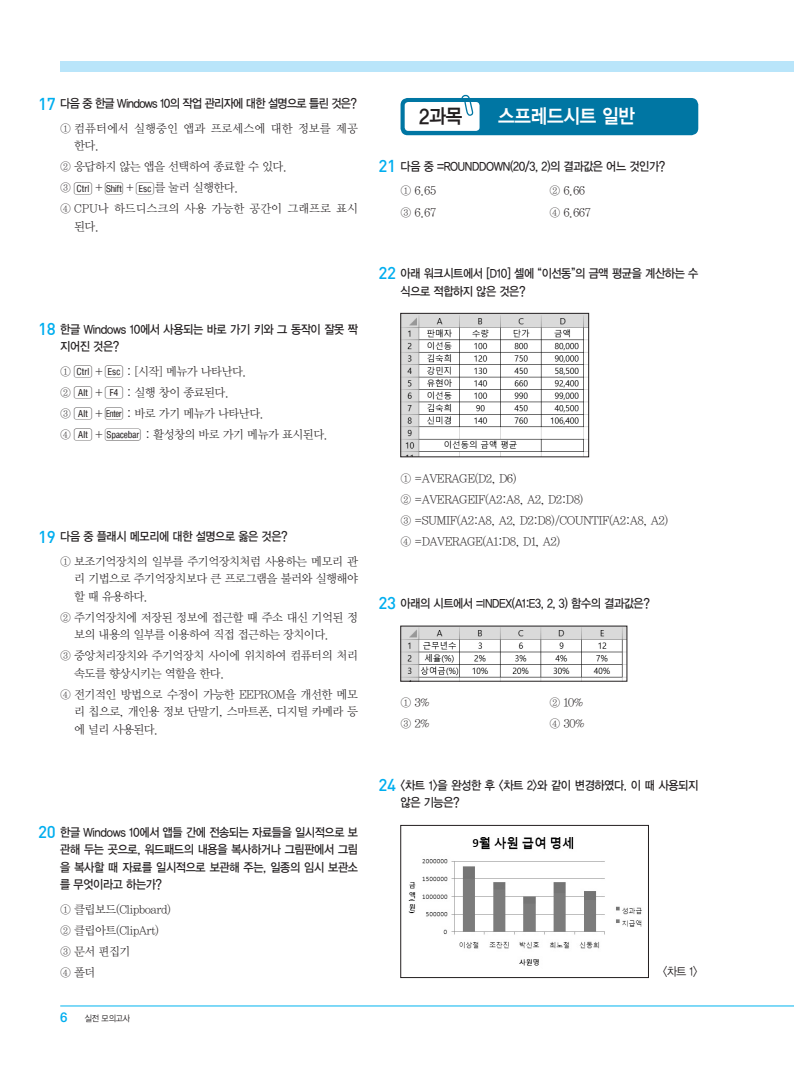
<style>
.page{position:relative;width:794px;height:1067px;background:#fff}
.page>*{position:absolute;margin:0;border:0;box-sizing:border-box;transform-origin:0 0}
.t1{font:20px "YDVYGO Std 14";letter-spacing:-.015em;color:#fff;scale:.9 1}
.t2{font:20px "YDVYGO Std 14";color:#231f20;scale:.9 1}
.t3{font:500 16.88px "DIN";letter-spacing:-.025em;color:#00aeef}
.t4{font:500 13.5px "Helvetica Neue LT Std";color:#00aeef}
.t5{font:12.25px/17.5px "YDVYGO Std 13";letter-spacing:-.03em;color:#231f20;scale:.9 1}
.t6{font:12.25px "YDVYGO Std 13";letter-spacing:-.06em;color:#231f20;scale:.9 1}
.t7{font:11.88px/21px "YDVY Mj O Std 12";letter-spacing:-.045em;color:#231f20}
.t8{font:11.88px/21px "YDVY Mj O Std 12";letter-spacing:-.005em;color:#231f20}
.t9{font:11.88px/17.5px "YDVY Mj O Std 12";color:#231f20}
.t10{font:11.88px "YDVYGO Std 12";color:#231f20;scale:.9 1}
.t11{font:8.75px "YDVYGO Std 12";letter-spacing:-.02em;color:#231f20;scale:.9 1}
.s1{font-family:"DS Keybord B"}
.s2{font-size:21.25px}
</style>
<div class="page">
<hr style="left:60px;top:1005px;width:734px;height:1px;background:#00b3ef">
<div style="left:787px;top:61px;width:7px;height:11px;background:#b9e5fa"></div>
<div style="left:60px;top:61px;width:727px;height:11px;background:#b9e5fa"></div>
<img style="left:408px;top:837px;width:234px;height:129px">
<div style="left:400px;top:825px;width:248px;height:152px;border:1px solid #231f20"></div>
<img style="left:402px;top:315px;width:185px;height:140px">
<div style="left:400px;top:313px;width:189px;height:144px;border:1px solid #231f20"></div>
<img style="left:402px;top:628px;width:223px;height:51px">
<div style="left:400px;top:98px;width:298px;height:37px;background:#0076a3;border-radius:7px"></div>
<div style="left:405px;top:102px;width:74px;height:29px;background:#fff;border-radius:4px"></div>
<svg style="left:461px;top:95px;width:13px;height:21px"></svg>
<h2 class="t3" style="left:38px;top:93px;width:19px">17</h2>
<p class="t6" style="left:60px;top:98px;width:331px">다음 중 한글 Windows 10의 작업 관리자에 대한 설명으로 틀린 것은?</p>
<p class="t9" style="left:74px;top:120px;width:285px;text-indent:-14px">① 컴퓨터에서 실행중인 앱과 프로세스에 대한 정보를 제공 한다.</p>
<p class="t8" style="left:60px;top:156px;width:299px">② 응답하지 않는 앱을 선택하여 종료할 수 있다.<br>③ <span class="s1">C</span> + <span class="s1">V</span> + <span class="s1">E</span>를 눌러 실행한다.<br>④ CPU나 하드디스크의 사용 가능한 공간이 그래프로 표시</p>
<p class="t7" style="left:74px;top:216px;width:27px">된다.</p>
<h2 class="t3" style="left:38px;top:318px;width:19px">18</h2>
<p class="t5" style="left:60px;top:321px;width:332px">한글 Windows 10에서 사용되는 바로 가기 키와 그 동작이 잘못 짝 지어진 것은?</p>
<p class="t7" style="left:60px;top:361px;width:269px">① <span class="s1">C</span> + <span class="s1">E</span> : [시작] 메뉴가 나타난다.<br>② <span class="s1">A</span> + <span class="s1">4</span> : 실행 창이 종료된다.<br>③ <span class="s1">A</span> + <span class="s1">J</span> : 바로 가기 메뉴가 나타난다.<br>④ <span class="s1">A</span> + <span class="s1">s</span> : 활성창의 바로 가기 메뉴가 표시된다.</p>
<h2 class="t3" style="left:38px;top:526px;width:19px">19</h2>
<p class="t5" style="left:60px;top:528px;width:254px">다음 중 플래시 메모리에 대한 설명으로 옳은 것은?</p>
<p class="t7" style="left:74px;top:553px;width:285px;line-height:17.5px;text-align:justify;text-indent:-14px">① 보조기억장치의 일부를 주기억장치처럼 사용하는 메모리 관 리 기법으로 주기억장치보다 큰 프로그램을 불러와 실행해야 할 때 유용하다.</p>
<p class="t7" style="left:74px;top:609px;width:285px;line-height:17.5px;text-indent:-14px">② 주기억장치에 저장된 정보에 접근할 때 주소 대신 기억된 정 보의 내용의 일부를 이용하여 직접 접근하는 장치이다.</p>
<p class="t7" style="left:74px;top:647px;width:285px;line-height:17.5px;text-indent:-14px">③ 중앙처리장치와 주기억장치 사이에 위치하여 컴퓨터의 처리 속도를 향상시키는 역할을 한다.</p>
<p class="t7" style="left:74px;top:686px;width:285px;line-height:17.5px;text-align:justify;text-indent:-14px">④ 전기적인 방법으로 수정이 가능한 EEPROM을 개선한 메모 리 칩으로, 개인용 정보 단말기, 스마트폰, 디지털 카메라 등 에 널리 사용된다.</p>
<h2 class="t3" style="left:38px;top:821px;width:19px">20</h2>
<p class="t5" style="left:60px;top:823px;width:332px;text-align:justify">한글 Windows 10에서 앱들 간에 전송되는 자료들을 일시적으로 보 관해 두는 곳으로, 워드패드의 내용을 복사하거나 그림판에서 그림 을 복사할 때 자료를 일시적으로 보관해 주는, 일종의 임시 보관소 를 무엇이라고 하는가?</p>
<p class="t7" style="left:60px;top:898px;width:112px">① 클립보드(Clipboard)<br>② 클립아트(ClipArt)<br>③ 문서 편집기<br>④ 폴더</p>
<p class="t4" style="left:60px;top:1009px;width:9px">6</p>
<p class="t11" style="left:85px;top:1013px;width:52px">실전 모의고사</p>
<h1 class="t2" style="left:419px;top:106px;width:49px"><span class="s2">2</span>과목</h1>
<h1 class="t1" style="left:498px;top:106px;width:153px">스프레드시트 일반</h1>
<h2 class="t3" style="left:378px;top:155px;width:19px">21</h2>
<p class="t5" style="left:400px;top:158px;width:296px">다음 중 =ROUNDDOWN(20/3, 2)의 결과값은 어느 것인가?</p>
<p class="t7" style="left:400px;top:181px;width:37px">① 6.65</p>
<p class="t7" style="left:549px;top:181px;width:37px">② 6.66</p>
<p class="t7" style="left:400px;top:202px;width:37px">③ 6.67</p>
<p class="t7" style="left:549px;top:202px;width:43px">④ 6.667</p>
<h2 class="t3" style="left:378px;top:262px;width:19px">22</h2>
<p class="t5" style="left:400px;top:265px;width:332px">아래 워크시트에서 [D10] 셀에 “이선동”의 금액 평균을 계산하는 수 식으로 적합하지 않은 것은?</p>
<p class="t7" style="left:400px;top:468px;width:270px">① =AVERAGE(D2, D6)<br>② =AVERAGEIF(A2:A8, A2, D2:D8)<br>③ =SUMIF(A2:A8, A2, D2:D8)/COUNTIF(A2:A8, A2)<br>④ =DAVERAGE(A1:D8, D1, A2)</p>
<h2 class="t3" style="left:378px;top:592px;width:19px">23</h2>
<p class="t5" style="left:400px;top:595px;width:279px">아래의 시트에서 =INDEX(A1:E3, 2, 3) 함수의 결과값은?</p>
<p class="t7" style="left:400px;top:692px;width:30px">① 3%</p>
<p class="t7" style="left:549px;top:692px;width:35px">② 10%</p>
<p class="t7" style="left:400px;top:713px;width:30px">③ 2%</p>
<p class="t7" style="left:549px;top:713px;width:36px">④ 30%</p>
<h2 class="t3" style="left:378px;top:774px;width:19px">24</h2>
<p class="t5" style="left:400px;top:777px;width:332px">&lt;차트 1&gt;을 완성한 후 &lt;차트 2&gt;와 같이 변경하였다. 이 때 사용되지 않은 기능은?</p>
<p class="t10" style="left:663px;top:965px;width:40px">&lt;차트 1&gt;</p>
</div>
